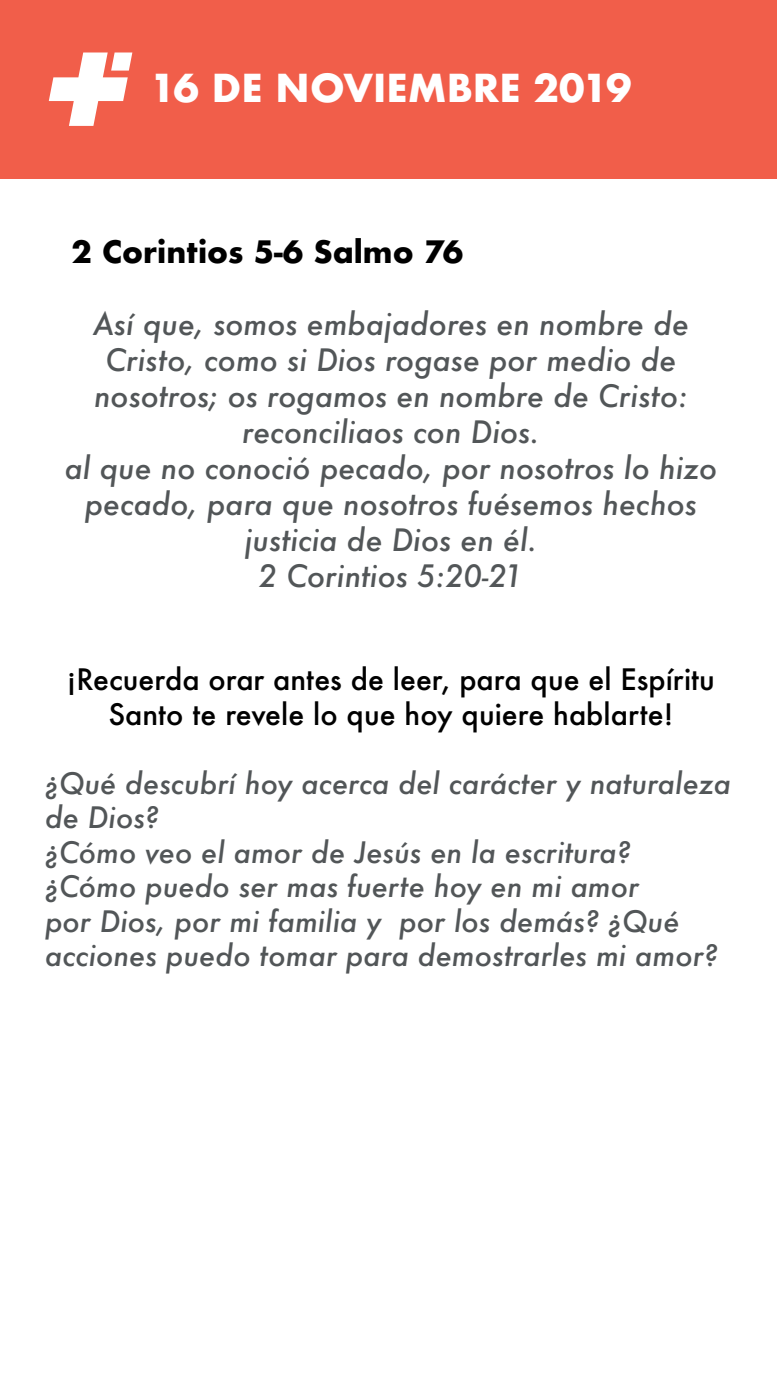
<style>
.page{position:relative;width:777px;height:1380px;background:#fff}
.page>*{position:absolute;margin:0;border:0;box-sizing:border-box;transform-origin:0 0}
.t1{font:700 37.5px "Futura";color:#fff}
.t2{font:italic 500 30px/36px "Futura";color:#525658;text-align:center}
.t3{font:700 30px "Futura";color:#000}
.t4{font:italic 500 28.75px/34.5px "Futura";color:#525658}
.t5{font:500 28.75px/34.5px "Futura";color:#000;text-align:center}
</style>
<div class="page">
<div style="left:0;top:0;width:776px;height:178px;background:#f15e4a"></div>
<svg style="left:49px;top:52px;width:83px;height:74px"></svg>
<p class="t1" style="left:150px;top:61px;width:483px">16 DE NOVIEMBRE 2019</p>
<p class="t3" style="left:72px;top:230px;width:393px">2 Corintios 5-6 Salmo 76</p>
<p class="t2" style="left:93px;top:305px;width:597px">Así que, somos embajadores en nombre de Cristo, como si Dios rogase por medio de nosotros; os rogamos en nombre de Cristo: reconciliaos con Dios.</p>
<p class="t2" style="left:65px;top:449px;width:653px">al que no conoció pecado, por nosotros lo hizo pecado, para que nosotros fuésemos hechos justicia de Dios en él.</p>
<p class="t2" style="left:258px;top:557px;width:266px">2 Corintios 5:20-21</p>
<p class="t5" style="left:67px;top:662px;width:649px">¡Recuerda orar antes de leer, para que el Espíritu<br>Santo te revele lo que hoy quiere hablarte!</p>
<p class="t4" style="left:45px;top:766px;width:687px">¿Qué descubrí hoy acerca del carácter y naturaleza de Dios?</p>
<p class="t4" style="left:45px;top:835px;width:587px">¿Cómo veo el amor de Jesús en la escritura?</p>
<p class="t4" style="left:45px;top:869px;width:674px">¿Cómo puedo ser mas fuerte hoy en mi amor<br>por Dios, por mi familia y por los demás? ¿Qué acciones puedo tomar para demostrarles mi amor?</p>
</div>
